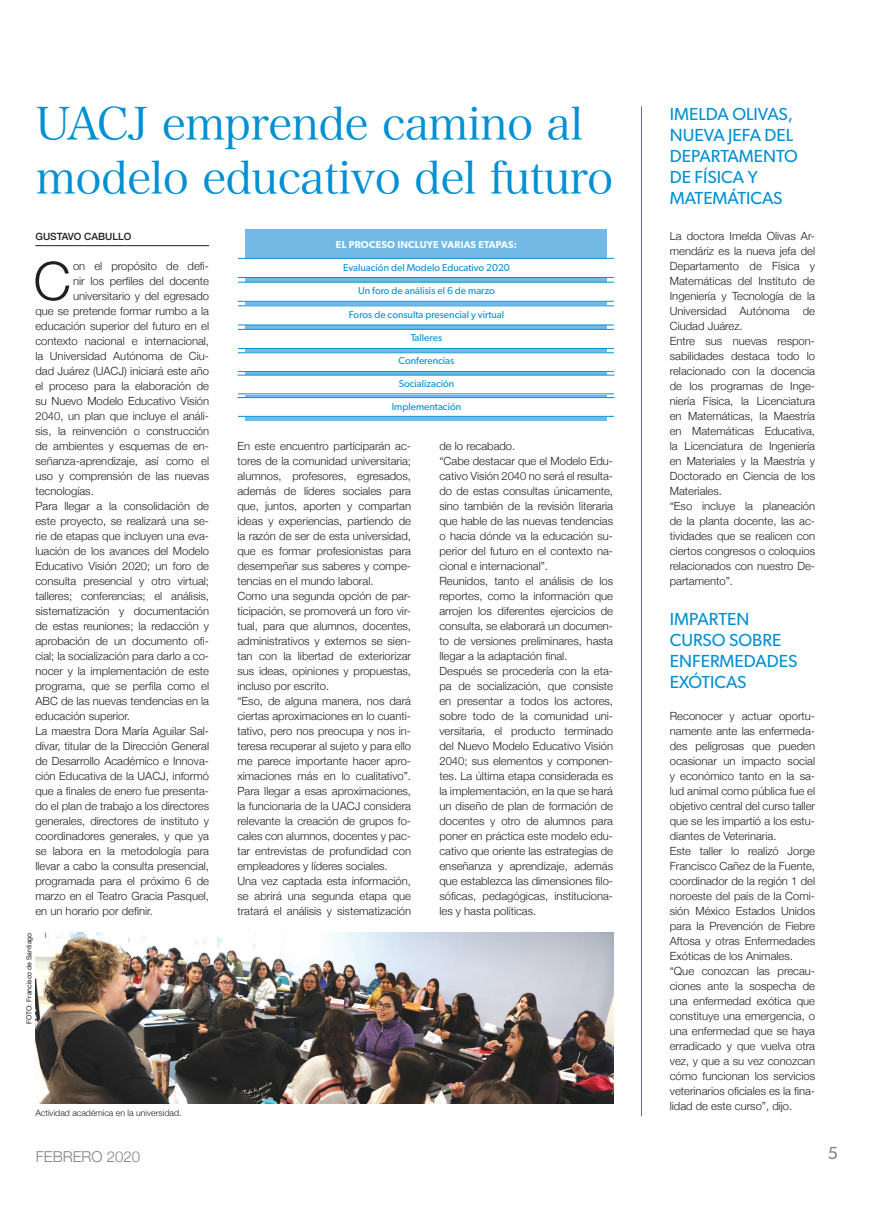
<style>
.page{position:relative;width:886px;height:1205px;background:#fff}
.page>*{position:absolute;margin:0;border:0;box-sizing:border-box;transform-origin:0 0}
.Texto{font:300 53.25px "Helvetica Neue";color:#231f20}
.Cabeza_principal{font:45px "Hira Min Pro N W3";letter-spacing:-.02em;color:#0090d3}
.Cabeza_columna{font:17.5px/21px "Gibson";color:#0090d3}
.t1{font:17.5px "Gibson";color:#808285}
.t2{font:300 15px "Helvetica Neue";color:#808285}
.Texto-2{font:300 11.25px/15px "Helvetica Neue";color:#231f20;text-align:justify}
.t3{font:10px "Gibson";color:#0090d3}
.t4{font:600 10px "Gibson";letter-spacing:.02em;color:#fff}
.Firma_nota{font:500 10px "Helvetica Neue";color:#231f20}
.Pie_de_foto{font:300 8.75px "Helvetica Neue";color:#231f20}
.Foto_firma{font:6.88px "Helvetica Neue";color:#231f20}
</style>
<div class="page">
<hr style="left:641px;top:106px;width:1px;height:1010px;background:#0090d3">
<hr style="left:35px;top:245px;width:174px;height:1px;background:#231f20">
<div style="left:245px;top:229px;width:361px;height:192px;background:#72bae5"></div>
<div style="left:238px;top:282px;width:376px;height:19px;background:#fff"></div>
<div style="left:238px;top:258px;width:376px;height:19px;background:#fff"></div>
<div style="left:238px;top:306px;width:376px;height:19px;background:#fff"></div>
<div style="left:238px;top:329px;width:376px;height:19px;background:#fff"></div>
<div style="left:238px;top:353px;width:376px;height:19px;background:#fff"></div>
<div style="left:238px;top:375px;width:376px;height:19px;background:#fff"></div>
<div style="left:238px;top:398px;width:376px;height:19px;background:#fff"></div>
<hr style="left:238px;top:282px;width:376px;height:1px;background:#0090d3">
<hr style="left:238px;top:258px;width:376px;height:1px;background:#0090d3">
<hr style="left:238px;top:305px;width:376px;height:1px;background:#0090d3">
<hr style="left:238px;top:329px;width:376px;height:1px;background:#0090d3">
<hr style="left:238px;top:352px;width:376px;height:1px;background:#0090d3">
<hr style="left:237px;top:375px;width:377px;height:1px;background:#0090d3">
<hr style="left:237px;top:397px;width:377px;height:1px;background:#0090d3">
<hr style="left:238px;top:301px;width:376px;height:1px;background:#0090d3">
<hr style="left:238px;top:277px;width:376px;height:1px;background:#0090d3">
<hr style="left:238px;top:324px;width:376px;height:1px;background:#0090d3">
<hr style="left:238px;top:348px;width:376px;height:1px;background:#0090d3">
<hr style="left:238px;top:371px;width:376px;height:1px;background:#0090d3">
<hr style="left:238px;top:393px;width:376px;height:1px;background:#0090d3">
<hr style="left:238px;top:416px;width:376px;height:1px;background:#0090d3">
<img style="left:35px;top:933px;width:578px;height:170px">
<p class="Cabeza_principal" style="left:36px;top:85px;width:549px">UACJ emprende camino al</p>
<p class="Cabeza_principal" style="left:36px;top:139px;width:579px">modelo educativo del futuro</p>
<p class="Firma_nota" style="left:35px;top:228px;width:98px">GUSTAVO CABULLO</p>
<p class="Texto" style="left:33px;top:238px;width:39px">C</p>
<p class="Texto-2" style="left:73px;top:258px;width:138px">on el propósito de defi-</p>
<p class="Texto-2" style="left:73px;top:273px;width:138px">nir los perfiles del docente</p>
<p class="Texto-2" style="left:73px;top:288px;width:138px">universitario y del egresado</p>
<p class="Texto-2" style="left:35px;top:303px;width:175px">que se pretende formar rumbo a la</p>
<p class="Texto-2" style="left:35px;top:318px;width:175px">educación superior del futuro en el</p>
<p class="Texto-2" style="left:35px;top:333px;width:175px">contexto nacional e internacional,</p>
<p class="Texto-2" style="left:35px;top:348px;width:175px">la Universidad Autónoma de Ciu-</p>
<p class="Texto-2" style="left:35px;top:363px;width:175px">dad Juárez (UACJ) iniciará este año</p>
<p class="Texto-2" style="left:35px;top:378px;width:175px">el proceso para la elaboración de</p>
<p class="Texto-2" style="left:35px;top:393px;width:175px">su Nuevo Modelo Educativo Visión</p>
<p class="Texto-2" style="left:35px;top:408px;width:175px">2040, un plan que incluye el análi-</p>
<p class="Texto-2" style="left:35px;top:423px;width:175px">sis, la reinvención o construcción</p>
<p class="Texto-2" style="left:35px;top:438px;width:175px">de ambientes y esquemas de en-</p>
<p class="Texto-2" style="left:35px;top:453px;width:175px">señanza-aprendizaje, así como el</p>
<p class="Texto-2" style="left:35px;top:468px;width:175px">uso y comprensión de las nuevas</p>
<p class="Texto-2" style="left:35px;top:483px;width:60px">tecnologías.</p>
<p class="Texto-2" style="left:35px;top:498px;width:175px">Para llegar a la consolidación de este proyecto, se realizará una se&shy;rie de etapas que incluyen una eva&shy;luación de los avances del Modelo Educativo Visión 2020; un foro de consulta presencial y otro virtual; talleres; conferencias; el análisis, sistematización y documentación de estas reuniones; la redacción y aprobación de un documento ofi&shy;cial; la socialización para darlo a co&shy;nocer y la implementación de este programa, que se perfila como el ABC de las nuevas tendencias en la educación superior.</p>
<p class="Texto-2" style="left:35px;top:723px;width:175px">La maestra Dora María Aguilar Sal&shy;dívar, titular de la Dirección General de Desarrollo Académico e Innova&shy;ción Educativa de la UACJ, informó que a finales de enero fue presenta&shy;do el plan de trabajo a los directores generales, directores de instituto y coordinadores generales, y que ya se labora en la metodología para llevar a cabo la consulta presencial, programada para el próximo 6 de marzo en el Teatro Gracia Pasquel, en un horario por definir.</p>
<p class="Foto_firma" style="left:24px;top:1024px;width:93px;rotate:-90deg">FOTO: Francisco de Santiago</p>
<p class="t4" style="left:336px;top:239px;width:183px">EL PROCESO INCLUYE VARIAS ETAPAS:</p>
<p class="t3" style="left:343px;top:262px;width:168px">Evaluación del Modelo Educativo 2020</p>
<p class="t3" style="left:358px;top:285px;width:138px">Un foro de análisis el 6 de marzo</p>
<p class="t3" style="left:349px;top:308px;width:157px">Foros de consulta presencial y virtual</p>
<p class="t3" style="left:411px;top:331px;width:33px">Talleres</p>
<p class="t3" style="left:399px;top:354px;width:57px">Conferencias</p>
<p class="t3" style="left:399px;top:377px;width:57px">Socialización</p>
<p class="t3" style="left:392px;top:401px;width:71px">Implementación</p>
<p class="Texto-2" style="left:237px;top:438px;width:175px">En este encuentro participarán ac&shy;tores de la comunidad universitaria; alumnos, profesores, egresados, además de líderes sociales para que, juntos, aporten y compartan ideas y experiencias, partiendo de la razón de ser de esta universidad, que es formar profesionistas para desempeñar sus saberes y compe&shy;tencias en el mundo laboral.</p>
<p class="Texto-2" style="left:237px;top:588px;width:175px">Como una segunda opción de par&shy;ticipación, se promoverá un foro vir&shy;tual, para que alumnos, docentes, administrativos y externos se sien&shy;tan con la libertad de exteriorizar sus ideas, opiniones y propuestas, incluso por escrito.</p>
<p class="Texto-2" style="left:237px;top:693px;width:175px">“Eso, de alguna manera, nos dará ciertas aproximaciones en lo cuanti&shy;tativo, pero nos preocupa y nos in&shy;teresa recuperar al sujeto y para ello me parece importante hacer apro&shy;ximaciones más en lo cualitativo”.<br>Para llegar a esas aproximaciones, la funcionaria de la UACJ considera relevante la creación de grupos fo&shy;cales con alumnos, docentes y pac&shy;tar entrevistas de profundidad con empleadores y líderes sociales.</p>
<p class="Texto-2" style="left:237px;top:873px;width:175px">Una vez captada esta información, se abrirá una segunda etapa que tratará el análisis y sistematización</p>
<p class="Texto-2" style="left:439px;top:438px;width:77px">de lo recabado.</p>
<p class="Texto-2" style="left:439px;top:453px;width:175px">“Cabe destacar que el Modelo Edu&shy;cativo Visión 2040 no será el resulta&shy;do de estas consultas únicamente, sino también de la revisión literaria que hable de las nuevas tendencias o hacia dónde va la educación su&shy;perior del futuro en el contexto na&shy;cional e internacional”.</p>
<p class="Texto-2" style="left:439px;top:573px;width:175px">Reunidos, tanto el análisis de los reportes, como la información que arrojen los diferentes ejercicios de consulta, se elaborará un documen&shy;to de versiones preliminares, hasta llegar a la adaptación final.</p>
<p class="Texto-2" style="left:439px;top:663px;width:175px">Después se procedería con la eta&shy;pa de socialización, que consiste en presentar a todos los actores, sobre todo de la comunidad uni&shy;versitaria, el producto terminado del Nuevo Modelo Educativo Visión 2040; sus elementos y componen&shy;tes. La última etapa considerada es la implementación, en la que se hará un diseño de plan de formación de docentes y otro de alumnos para poner en práctica este modelo edu&shy;cativo que oriente las estrategias de enseñanza y aprendizaje, además que establezca las dimensiones filo&shy;sóficas, pedagógicas, instituciona&shy;les y hasta políticas.</p>
<p class="Pie_de_foto" style="left:35px;top:1105px;width:148px">Actividad académica en la universidad.</p>
<p class="Cabeza_columna" style="left:670px;top:103px;width:125px">IMELDA OLIVAS,</p>
<p class="Cabeza_columna" style="left:670px;top:124px;width:125px">NUEVA JEFA DEL</p>
<p class="Cabeza_columna" style="left:670px;top:145px;width:130px">DEPARTAMENTO<br>DE FÍSICA Y</p>
<p class="Cabeza_columna" style="left:670px;top:187px;width:114px">MATEMÁTICAS</p>
<p class="Texto-2" style="left:670px;top:228px;width:147px">La doctora Imelda Olivas Ar&shy;mendáriz es la nueva jefa del Departamento de Física y Matemáticas del Instituto de Ingeniería y Tecnología de la Universidad Autónoma de Ciudad Juárez.</p>
<p class="Texto-2" style="left:670px;top:333px;width:147px">Entre sus nuevas respon&shy;sabilidades destaca todo lo relacionado con la docencia de los programas de Inge&shy;niería Física, la Licenciatura en Matemáticas, la Maestría en Matemáticas Educativa, la Licenciatura de Ingeniería en Materiales y la Maestría y Doctorado en Ciencia de los Materiales.</p>
<p class="Texto-2" style="left:670px;top:498px;width:147px">“Eso incluye la planeación de la planta docente, las ac&shy;tividades que se realicen con ciertos congresos o coloquios relacionados con nuestro De&shy;partamento”.</p>
<p class="Cabeza_columna" style="left:670px;top:608px;width:81px">IMPARTEN</p>
<p class="Cabeza_columna" style="left:670px;top:629px;width:129px">CURSO SOBRE<br>ENFERMEDADES<br>EXÓTICAS</p>
<p class="Texto-2" style="left:670px;top:708px;width:147px">Reconocer y actuar oportu&shy;namente ante las enfermeda&shy;des peligrosas que pueden ocasionar un impacto social y económico tanto en la sa&shy;lud animal como pública fue el objetivo central del curso taller que se les impartió a los estu&shy;diantes de Veterinaria.</p>
<p class="Texto-2" style="left:670px;top:843px;width:147px">Este taller lo realizó Jorge Francisco Cañez de la Fuente, coordinador de la región 1 del noroeste del país de la Comi&shy;sión México Estados Unidos para la Prevención de Fiebre Aftosa y otras Enfermedades Exóticas de los Animales.</p>
<p class="Texto-2" style="left:670px;top:963px;width:147px">“Que conozcan las precau&shy;ciones ante la sospecha de una enfermedad exótica que constituye una emergencia, o una enfermedad que se haya erradicado y que vuelva otra vez, y que a su vez conozcan cómo funcionan los servicios veterinarios oficiales es la fina&shy;lidad de este curso”, dijo.</p>
<h3 class="t2" style="left:36px;top:1144px;width:106px">FEBRERO 2020</h3>
<h3 class="t1" style="left:828px;top:1143px;width:12px">5</h3>
</div>
